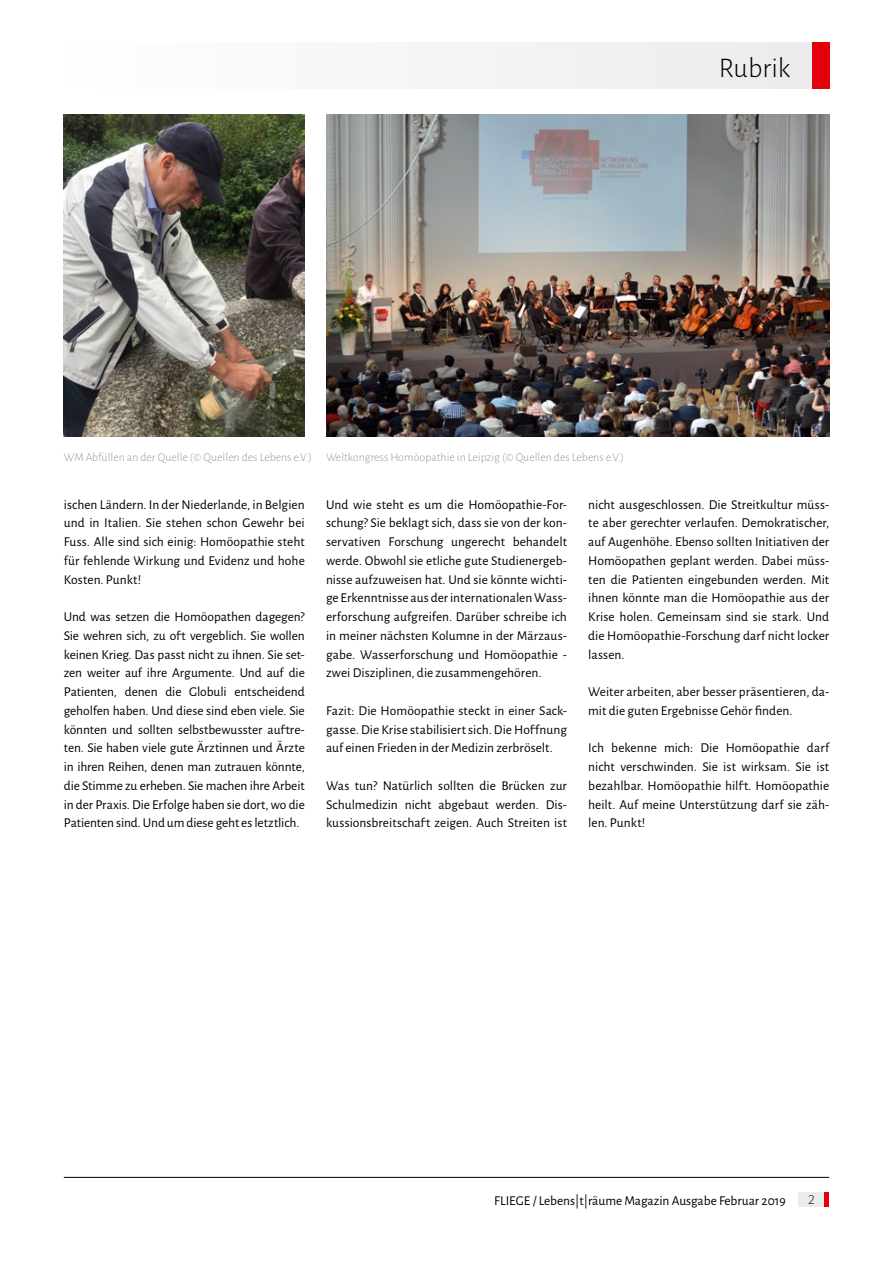
<style>
.page{position:relative;width:893px;height:1263px;background:#fff}
.page>*{position:absolute;margin:0;border:0;box-sizing:border-box;transform-origin:0 0}
.t1{font:300 28.5px "Alegreya Sans";color:#000}
.t2{font:13.5px/18.8px "Alegreya Sans";color:#000;text-align:justify}
.t3{font:300 12px "Alegreya Sans";color:#9c9c9d}
.t4{font:300 12px "Open Sans";color:#000}
</style>
<div class="page">
<div style="left:799px;top:1192px;width:26px;height:15px;background:#ececec"></div>
<hr style="left:64px;top:1177px;width:765px;height:1px;background:#000">
<hr style="left:825px;top:1192px;width:4px;height:15px;background:#e3000b">
<div style="left:812px;top:43px;width:17px;height:46px;background:#e3000b"></div>
<img style="left:326px;top:115px;width:503px;height:322px">
<img style="left:63px;top:115px;width:242px;height:322px">
<div style="left:63px;top:43px;width:749px;height:46px;background:#f5f5f5"></div>
<h1 class="t1" style="left:719px;top:50px;width:73px">Rubrik</h1>
<p class="t3" style="left:64px;top:449px;width:562px">WM Abfüllen an der Quelle (© Quellen des Lebens e.V.) Weltkongress Homöopathie in Leipzig (© Quellen des Lebens e.V.)</p>
<p class="t2" style="left:64px;top:494px;width:242px">ischen Ländern. In der Niederlande, in Belgien und in Italien. Sie stehen schon Gewehr bei Fuss. Alle sind sich einig: Homöopathie steht für fehlende Wirkung und Evidenz und hohe Kosten. Punkt!</p>
<p class="t2" style="left:64px;top:607px;width:242px">Und was setzen die Homöopathen dagegen?<br>Sie wehren sich, zu oft vergeblich. Sie wollen keinen Krieg. Das passt nicht zu ihnen. Sie set&shy;zen weiter auf ihre Argumente. Und auf die Patienten, denen die Globuli entscheidend geholfen haben. Und diese sind eben viele. Sie könnten und sollten selbstbewusster auftre&shy;ten. Sie haben viele gute Ärztinnen und Ärzte in ihren Reihen, denen man zutrauen könnte, die Stimme zu erheben. Sie machen ihre Arbeit in der Praxis. Die Erfolge haben sie dort, wo die Patienten sind. Und um diese geht es letztlich.</p>
<p class="t2" style="left:326px;top:494px;width:242px">Und wie steht es um die Homöopathie-For&shy;schung? Sie beklagt sich, dass sie von der kon&shy;servativen Forschung ungerecht behandelt werde. Obwohl sie etliche gute Studienergeb&shy;nisse aufzuweisen hat. Und sie könnte wichti&shy;ge Erkenntnisse aus der internationalen Wass&shy;erforschung aufgreifen. Darüber schreibe ich in meiner nächsten Kolumne in der Märzaus&shy;gabe. Wasserforschung und Homöopathie - zwei Disziplinen, die zusammengehören.</p>
<p class="t2" style="left:326px;top:701px;width:242px">Fazit: Die Homöopathie steckt in einer Sack&shy;gasse. Die Krise stabilisiert sich. Die Hoffnung auf einen Frieden in der Medizin zerbröselt.</p>
<p class="t2" style="left:326px;top:776px;width:242px">Was tun? Natürlich sollten die Brücken zur Schulmedizin nicht abgebaut werden. Dis&shy;kussionsbreitschaft zeigen. Auch Streiten ist</p>
<p class="t2" style="left:588px;top:494px;width:242px">nicht ausgeschlossen. Die Streitkultur müss&shy;te aber gerechter verlaufen. Demokratischer, auf Augenhöhe. Ebenso sollten Initiativen der Homöopathen geplant werden. Dabei müss&shy;ten die Patienten eingebunden werden. Mit ihnen könnte man die Homöopathie aus der Krise holen. Gemeinsam sind sie stark. Und die Homöopathie-Forschung darf nicht locker lassen.</p>
<p class="t2" style="left:588px;top:682px;width:242px">Weiter arbeiten, aber besser präsentieren, da&shy;mit die guten Ergebnisse Gehör finden.</p>
<p class="t2" style="left:588px;top:738px;width:243px">Ich bekenne mich: Die Homöopathie darf nicht verschwinden. Sie ist wirksam. Sie ist bezahlbar. Homöopathie hilft. Homöopathie heilt. Auf meine Unterstützung darf sie zäh&shy;len. Punkt!</p>
<p class="t2" style="left:494px;top:1190px;width:293px">FLIEGE / Lebens|t|räume Magazin Ausgabe Februar 2019</p>
<p class="t4" style="left:808px;top:1191px;width:8px">2</p>
</div>
